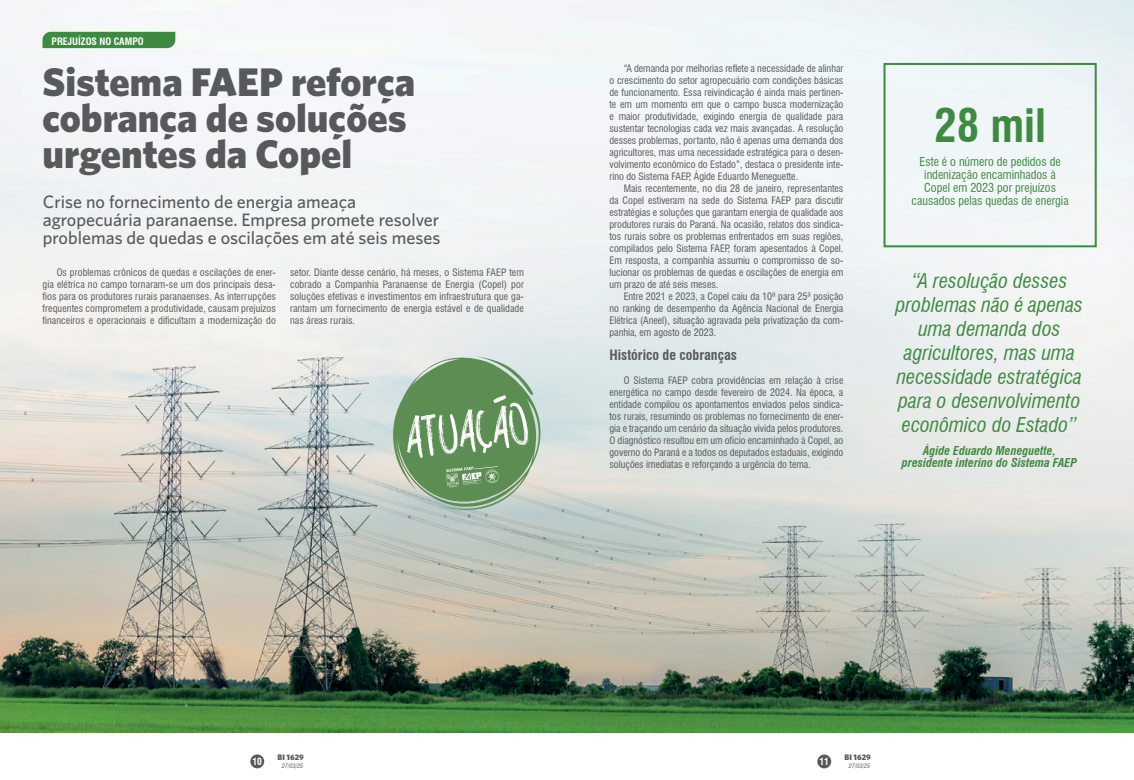
<style>
.page{position:relative;width:1134px;height:780px;background:#fff}
.page>*{position:absolute;margin:0;border:0;box-sizing:border-box;transform-origin:0 0}
.t1{font:700 condensed 45px "Swiss 721 BT";color:#3e8a41}
.t2{font:900 40px/36px "Whitney HTF";color:#58595b}
.t3{font:italic condensed 20px/24px "Swiss 721 BT";color:#3e8a41;text-align:center}
.t4{font:500 18px/18px "Whitney HTF";color:#58595b}
.t5{font:700 condensed 14px "Swiss 721 BT";color:#58595b}
.t6{font:condensed 12px/13px "Swiss 721 BT";color:#3e8a41;text-align:center}
.t7{font:italic 700 condensed 12px/12.5px "Swiss 721 BT";color:#3e8a41;text-align:center}
.t8{font:condensed 10px/12px "Swiss 721 BT";color:#58595b;text-align:justify}
.t9{font:700 condensed 10px "Swiss 721 BT";color:#fff}
.t10{font:700 condensed 9.6px "Swiss 721 BT";color:#fff}
.t11{font:900 8px "Whitney HTF";color:#58595b}
.t12{font:italic condensed 6px "Swiss 721 BT";color:#58595b}
</style>
<div class="page">
<img style="left:0;top:0;width:1134px;height:732px">
<div style="left:43px;top:32px;width:132px;height:16px;background:#3e8a41"></div>
<div style="left:883px;top:63px;width:214px;height:184px;border:2px solid #3e8a41"></div>
<svg style="left:391px;top:356px;width:152px;height:157px;background:#8dae89"></svg>
<div style="left:250px;top:754px;width:14px;height:14px;background:#58595b;border-radius:50%"></div>
<div style="left:817px;top:754px;width:14px;height:14px;background:#58595b;border-radius:50%"></div>
<p class="t9" style="left:52px;top:35px;width:94px">PREJUÍZOS NO CAMPO</p>
<p class="t8" style="left:609px;top:62px;width:235px;text-indent:14px">“A demanda por melhorias reflete a necessidade de alinhar o crescimento do setor agropecuário com condições básicas de funcionamento. Essa reivindicação é ainda mais pertinen&shy;te em um momento em que o campo busca modernização e maior produtividade, exigindo energia de qualidade para sustentar tecnologias cada vez mais avançadas. A resolução desses problemas, portanto, não é apenas uma demanda dos agricultores, mas uma necessidade estratégica para o desen&shy;volvimento econômico do Estado”, destaca o presidente inte&shy;rino do Sistema FAEP, Ágide Eduardo Meneguette.</p>
<p class="t8" style="left:609px;top:182px;width:235px;text-indent:14px">Mais recentemente, no dia 28 de janeiro, representantes da Copel estiveram na sede do Sistema FAEP para discutir estratégias e soluções que garantam energia de qualidade aos produtores rurais do Paraná. Na ocasião, relatos dos sindica&shy;tos rurais sobre os problemas enfrentados em suas regiões, compilados pelo Sistema FAEP, foram apesentados à Copel.<br>Em resposta, a companhia assumiu o compromisso de so&shy;lucionar os problemas de quedas e oscilações de energia em um prazo de até seis meses.</p>
<p class="t8" style="left:609px;top:290px;width:235px;text-indent:14px">Entre 2021 e 2023, a Copel caiu da 10ª para 25ª posição no ranking de desempenho da Agência Nacional de Energia Elétrica (Aneel), situação agravada pela privatização da com&shy;panhia, em agosto de 2023.</p>
<h3 class="t5" style="left:609px;top:347px;width:129px">Histórico de cobranças</h3>
<p class="t8" style="left:609px;top:374px;width:235px;text-indent:14px">O Sistema FAEP cobra providências em relação à crise energética no campo desde fevereiro de 2024. Na época, a entidade compilou os apontamentos enviados pelos sindica&shy;tos rurais, resumindo os problemas no fornecimento de ener&shy;gia e traçando um cenário da situação vivida pelos produtores.<br>O diagnóstico resultou em um ofício encaminhado à Copel, ao governo do Paraná e a todos os deputados estaduais, exigindo soluções imediatas e reforçando a urgência do tema.</p>
<h2 class="t2" style="left:43px;top:63px;width:374px">Sistema FAEP reforça cobrança de soluções urgentes da Copel</h2>
<h3 class="t4" style="left:43px;top:192px;width:399px">Crise no fornecimento de energia ameaça agropecuária paranaense. Empresa promete resolver problemas de quedas e oscilações em até seis meses</h3>
<p class="t8" style="left:43px;top:266px;width:235px;text-indent:14px">Os problemas crônicos de quedas e oscilações de ener&shy;gia elétrica no campo tornaram-se um dos principais desa&shy;fios para os produtores rurais paranaenses. As interrupções frequentes comprometem a produtividade, causam prejuízos financeiros e operacionais e dificultam a modernização do</p>
<h1 class="t1" style="left:934px;top:98px;width:113px">28 mil</h1>
<p class="t6" style="left:911px;top:155px;width:159px">Este é o número de pedidos de indenização encaminhados à<br>Copel em 2023 por prejuízos causados pelas quedas de energia</p>
<p class="t8" style="left:290px;top:266px;width:235px">setor. Diante desse cenário, há meses, o Sistema FAEP tem cobrado a Companhia Paranaense de Energia (Copel) por soluções efetivas e investimentos em infraestrutura que ga&shy;rantam um fornecimento de energia estável e de qualidade nas áreas rurais.</p>
<h3 class="t3" style="left:896px;top:269px;width:189px">“A resolução desses problemas não é apenas uma demanda dos agricultores, mas uma necessidade estratégica para o desenvolvimento econômico do Estado”</h3>
<p class="t7" style="left:902px;top:444px;width:177px">Ágide Eduardo Meneguette, presidente interino do Sistema FAEP</p>
<p class="t11" style="left:278px;top:752px;width:28px">BI 1629</p>
<p class="t12" style="left:282px;top:762px;width:23px">27/03/25</p>
<p class="t10" style="left:252px;top:755px;width:11px">10</p>
<p class="t11" style="left:844px;top:752px;width:28px">BI 1629</p>
<p class="t12" style="left:849px;top:762px;width:23px">27/03/25</p>
<p class="t10" style="left:819px;top:755px;width:11px">11</p>
</div>
